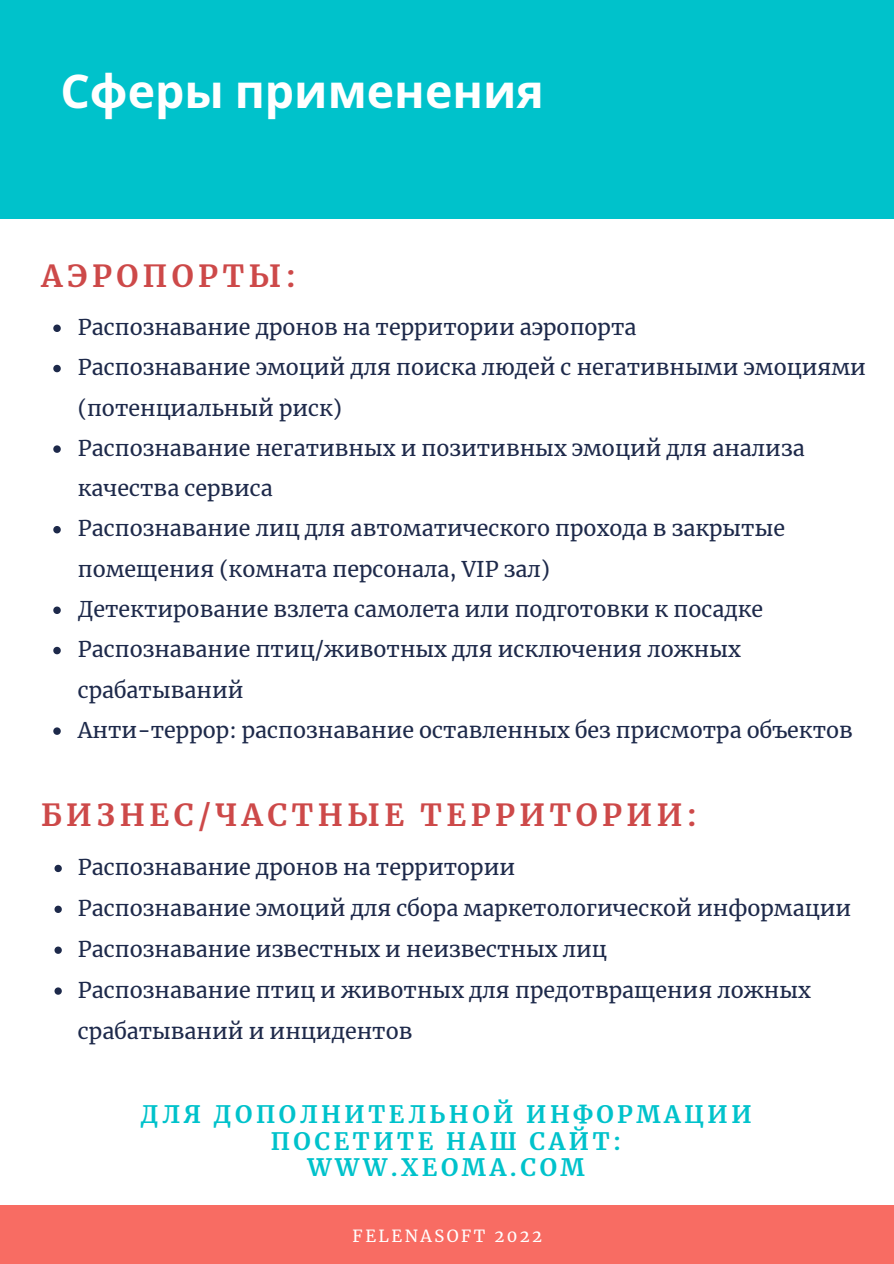
<style>
.page{position:relative;width:894px;height:1264px;background:#fff}
.page>*{position:absolute;margin:0;border:0;box-sizing:border-box;transform-origin:0 0}
.t1{font:700 46.35px "Noto Sans";color:#fff}
.t2{font:700 30.15px "Merriweather";letter-spacing:.15em;color:#cd4949}
.t3{font:700 23.7px/26.5px "Merriweather";letter-spacing:.15em;color:#00c2cb;text-align:center}
.t4{font:21.45px/40.2px "Merriweather";color:#1d294a}
.t5{font:16.5px "Merriweather";letter-spacing:.15em;color:#fff}
</style>
<div class="page">
<div style="left:0;top:1205px;width:893px;height:58px;background:#f86c63"></div>
<div style="left:0;top:0;width:893px;height:218px;background:#00c2cb"></div>
<svg style="left:53px;top:324px;width:8px;height:8px"></svg>
<svg style="left:53px;top:365px;width:8px;height:7px"></svg>
<svg style="left:53px;top:445px;width:8px;height:8px"></svg>
<svg style="left:53px;top:526px;width:8px;height:7px"></svg>
<svg style="left:53px;top:606px;width:8px;height:8px"></svg>
<svg style="left:53px;top:647px;width:8px;height:7px"></svg>
<svg style="left:53px;top:727px;width:8px;height:8px"></svg>
<svg style="left:54px;top:864px;width:8px;height:8px"></svg>
<svg style="left:54px;top:905px;width:8px;height:8px"></svg>
<svg style="left:54px;top:946px;width:8px;height:7px"></svg>
<svg style="left:54px;top:987px;width:8px;height:7px"></svg>
<p class="t1" style="left:60px;top:58px;width:485px">Сферы применения</p>
<p class="t2" style="left:42px;top:257px;width:256px">АЭРОПОРТЫ:</p>
<p class="t4" style="left:78px;top:307px;width:560px">Распознавание дронов на территории аэропорта</p>
<p class="t4" style="left:78px;top:347px;width:789px">Распознавание эмоций для поиска людей с негативными эмоциями (потенциальный риск)</p>
<p class="t4" style="left:78px;top:428px;width:728px">Распознавание негативных и позитивных эмоций для анализа качества сервиса</p>
<p class="t4" style="left:78px;top:508px;width:708px">Распознавание лиц для автоматического прохода в закрытые помещения (комната персонала, VIP зал)</p>
<p class="t4" style="left:78px;top:589px;width:686px">Детектирование взлета самолета или подготовки к посадке</p>
<p class="t4" style="left:78px;top:629px;width:664px">Распознавание птиц/животных для исключения ложных срабатываний</p>
<p class="t4" style="left:78px;top:710px;width:776px">Анти-террор: распознавание оставленных без присмотра объектов</p>
<p class="t2" style="left:41px;top:795px;width:657px">БИЗНЕС/ЧАСТНЫЕ ТЕРРИТОРИИ:</p>
<p class="t4" style="left:78px;top:847px;width:438px">Распознавание дронов на территории</p>
<p class="t4" style="left:78px;top:888px;width:774px">Распознавание эмоций для сбора маркетологической информации</p>
<p class="t4" style="left:78px;top:929px;width:530px">Распознавание известных и неизвестных лиц</p>
<p class="t4" style="left:78px;top:969px;width:734px;line-height:40.8px">Распознавание птиц и животных для предотвращения ложных срабатываний и инцидентов</p>
<p class="t3" style="left:140px;top:1101px;width:612px">ДЛЯ ДОПОЛНИТЕЛЬНОЙ ИНФОРМАЦИИ<br>ПОСЕТИТЕ НАШ САЙТ:<br>WWW.XEOMA.COM</p>
<p class="t5" style="left:352px;top:1225px;width:191px">FELENASOFT 2022</p>
</div>
